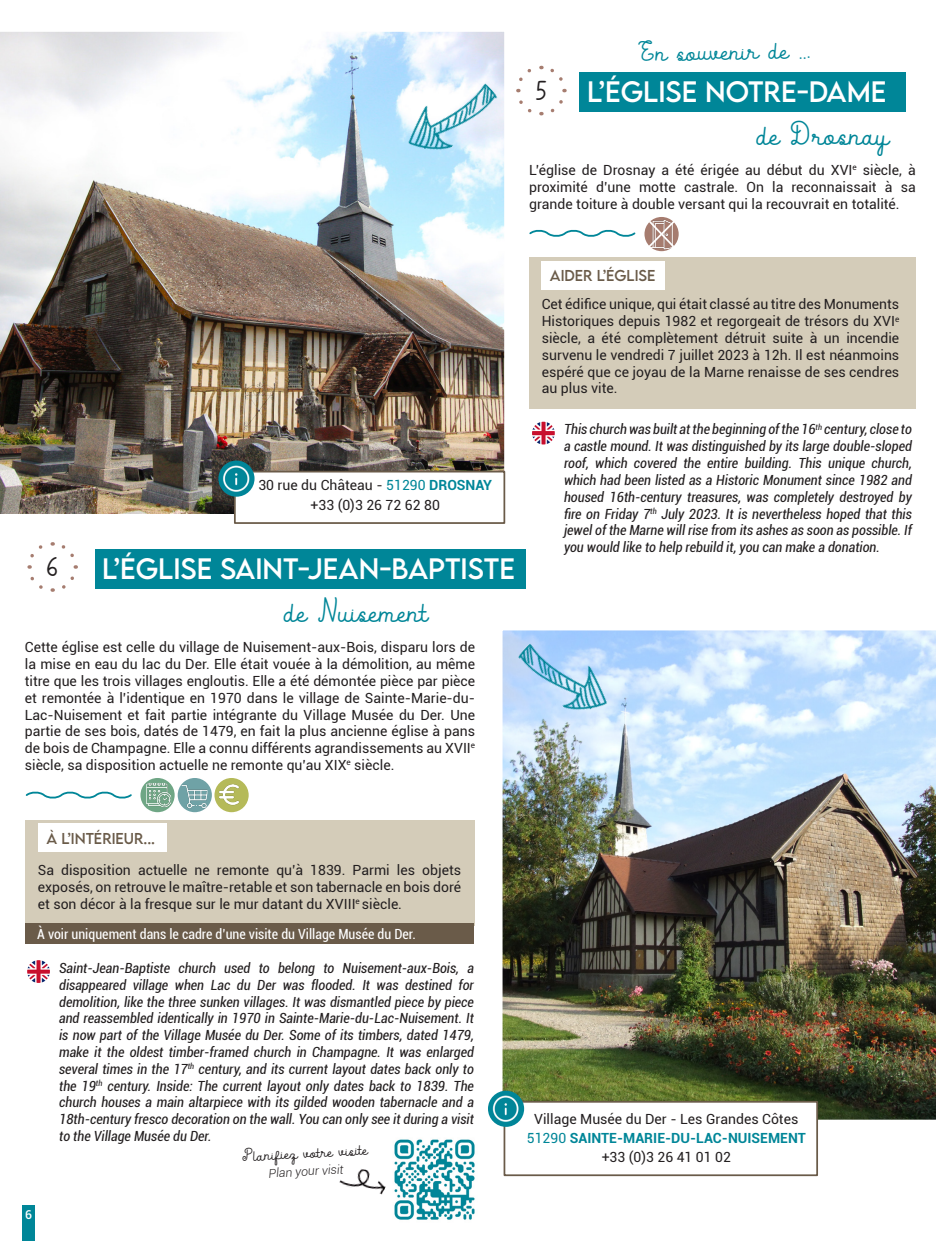
<style>
.page{position:relative;width:943px;height:1241px;background:#fff}
.page>*{position:absolute;margin:0;border:0;box-sizing:border-box;transform-origin:0 0}
.t1{font:31.5px "Calittra";color:#231f20}
.t2{font:28px "Calittra";color:#008698}
.t3{font:26.25px "LEMONMILK";color:#fff}
.t4{font:24.5px "Calittra";color:#008698}
.t5{font:14.88px "Calittra";color:#231f20}
.t6{font:14px/16.8px "Roboto";color:#231f20;text-align:justify}
.t7{font:italic condensed 14px/16.8px "Roboto";color:#231f20;text-align:justify}
.t8{font:condensed 14px "Roboto";color:#fff}
.t9{font:14px "LEMONMILK";color:#6a5b49}
.t10{font:italic 300 12.25px "Roboto";color:#231f20}
.t11{font:500 12.25px "Roboto";color:#fff}
.s1{color:#008698}
.s2{font-weight:700;color:#008698}
</style>
<div class="page">
<div style="left:529px;top:258px;width:386px;height:151px;background:#d4ccb9"></div>
<div style="left:542px;top:262px;width:123px;height:28px;background:#fff"></div>
<img style="left:0;top:31px;width:506px;height:493px">
<img style="left:503px;top:631px;width:432px;height:487px">
<div style="left:495px;top:623px;width:448px;height:503px;border:7px solid #fff"></div>
<div style="left:580px;top:73px;width:325px;height:39px;background:#008698"></div>
<svg style="left:516px;top:65px;width:51px;height:51px"></svg>
<img style="left:530px;top:420px;width:26px;height:26px;border-radius:13px">
<div style="left:528px;top:418px;width:30px;height:30px;border:4px solid #fff;border-radius:50%"></div>
<div style="left:95px;top:549px;width:430px;height:39px;background:#008698"></div>
<svg style="left:27px;top:542px;width:51px;height:50px"></svg>
<div style="left:25px;top:819px;width:450px;height:106px;background:#d4ccb9"></div>
<div style="left:38px;top:823px;width:129px;height:28px;background:#fff"></div>
<svg style="left:25px;top:791px;width:107px;height:8px"></svg>
<img style="left:25px;top:958px;width:27px;height:26px;border-radius:13px">
<div style="left:24px;top:956px;width:29px;height:30px;border:4px solid #fff;border-radius:50%"></div>
<div style="left:234px;top:470px;width:271px;height:54px;background:#fff;border:2px solid #6a5b49"></div>
<img style="left:218px;top:460px;width:36px;height:36px;border-radius:18px">
<div style="left:503px;top:1100px;width:315px;height:75px;background:#fff;border:2px solid #6a5b49"></div>
<img style="left:488px;top:1090px;width:36px;height:36px;border-radius:18px">
<div style="left:25px;top:923px;width:449px;height:21px;background:#6a5b49"></div>
<img style="left:394px;top:1139px;width:81px;height:81px">
<img style="left:339px;top:1169px;width:47px;height:25px">
<div style="left:22px;top:1205px;width:13px;height:35px;background:#008698"></div>
<svg style="left:529px;top:229px;width:107px;height:8px"></svg>
<svg style="left:643px;top:216px;width:36px;height:36px"></svg>
<img style="left:652px;top:218px;width:25px;height:32px">
<div style="left:642px;top:215px;width:38px;height:38px;border:2px solid #fff;border-radius:50%"></div>
<svg style="left:647px;top:219px;width:29px;height:30px"></svg>
<svg style="left:177px;top:777px;width:36px;height:36px"></svg>
<img style="left:182px;top:783px;width:25px;height:25px">
<div style="left:176px;top:776px;width:38px;height:37px;border:2px solid #fff;border-radius:50%"></div>
<svg style="left:140px;top:777px;width:35px;height:36px"></svg>
<img style="left:146px;top:782px;width:25px;height:25px">
<div style="left:139px;top:776px;width:37px;height:37px;border:2px solid #fff;border-radius:50%"></div>
<svg style="left:213px;top:777px;width:36px;height:36px"></svg>
<img style="left:216px;top:779px;width:28px;height:29px">
<div style="left:213px;top:776px;width:37px;height:37px;border:2px solid #fff;border-radius:50%"></div>
<img style="left:384px;top:56px;width:122px;height:126px">
<img style="left:503px;top:623px;width:127px;height:118px">
<p class="t4" style="left:638px;top:35px;width:173px;rotate:-1deg">En souvenir de ...</p>
<p class="t1" style="left:535px;top:65px;width:14px">5</p>
<p class="t3" style="left:587px;top:75px;width:301px">L’ÉGLISE NOTRE-DAME</p>
<p class="t2" style="left:757px;top:114px;width:134px">de Drosnay</p>
<p class="t6" style="left:529px;top:161px;width:388px">L’église de Drosnay a été érigée au début du XVI<sup>e</sup> siècle, à proximité d’une motte castrale. On la reconnaissait à sa grande toiture à double versant qui la recouvrait en totalité.</p>
<p class="t6" style="left:258px;top:476px;width:235px">30 rue du Château - <span class="s1">51290</span> <span class="s2">DROSNAY</span></p>
<p class="t6" style="left:310px;top:495px;width:131px">+33 (0)3 26 72 62 80</p>
<p class="t1" style="left:46px;top:542px;width:14px">6</p>
<p class="t3" style="left:102px;top:551px;width:414px">L’ÉGLISE SAINT-JEAN-BAPTISTE</p>
<p class="t2" style="left:284px;top:591px;width:145px">de Nuisement</p>
<p class="t6" style="left:25px;top:638px;width:452px">Cette église est celle du village de Nuisement-aux-Bois, disparu lors de la mise en eau du lac du Der. Elle était vouée à la démolition, au même titre que les trois villages engloutis. Elle a été démontée pièce par pièce et remontée à l’identique en 1970 dans le village de Sainte-Marie-du-Lac-Nuisement et fait partie intégrante du Village Musée du Der. Une partie de ses bois, datés de 1479, en fait la plus ancienne église à pans de bois de Champagne. Elle a connu différents agrandissements au XVII<sup>e </sup>siècle, sa disposition actuelle ne remonte qu’au XIX<sup>e</sup> siècle.</p>
<p class="t9" style="left:550px;top:267px;width:107px">AIDER L’ÉGLISE</p>
<p class="t6" style="left:542px;top:295px;width:359px">Cet édifice unique, qui était classé au titre des Monuments Historiques depuis 1982 et regorgeait de trésors du XVI<sup>e </sup>siècle, a été complètement détruit suite à un incendie survenu le vendredi 7 juillet 2023 à 12h. Il est néanmoins espéré que ce joyau de la Marne renaisse de ses cendres au plus vite.</p>
<p class="t7" style="left:564px;top:420px;width:349px">This church was built at the beginning of the 16<sup>th</sup> century, close to a castle mound. It was distinguished by its large double-sloped roof, which covered the entire building. This unique church, which had been listed as a Historic Monument since 1982 and housed 16th-century treasures, was completely destroyed by fire on Friday 7<sup>th</sup> July 2023. It is nevertheless hoped that this jewel of the Marne will rise from its ashes as soon as possible. If you would like to help rebuild it, you can make a donation.</p>
<p class="t9" style="left:46px;top:829px;width:110px">À L’INTÉRIEUR...</p>
<p class="t6" style="left:38px;top:860px;width:425px">Sa disposition actuelle ne remonte qu’à 1839. Parmi les objets exposés, on retrouve le maître-retable et son tabernacle en bois doré et son décor à la fresque sur le mur datant du XVIII<sup>e</sup> siècle.</p>
<p class="t8" style="left:37px;top:923px;width:380px">À voir uniquement dans le cadre d’une visite du Village Musée du Der.</p>
<p class="t11" style="left:25px;top:1205px;width:8px">6</p>
<p class="t7" style="left:59px;top:958px;width:416px">Saint-Jean-Baptiste church used to belong to Nuisement-aux-Bois, a disappeared village when Lac du Der was flooded. It was destined for demolition, like the three sunken villages. It was dismantled piece by piece and reassembled identically in 1970 in Sainte-Marie-du-Lac-Nuisement. It is now part of the Village Musée du Der. Some of its timbers, dated 1479, make it the oldest timber-framed church in Champagne. It was enlarged several times in the 17<sup>th</sup> century, and its current layout dates back only to the 19<sup>th</sup> century. Inside: The current layout only dates back to 1839. The church houses a main altarpiece with its gilded wooden tabernacle and a 18th-century fresco decoration on the wall. You can only see it during a visit to the Village Musée du Der.</p>
<p class="t5" style="left:242px;top:1145px;width:127px;rotate:-3deg">Planifiez votre visite</p>
<p class="t10" style="left:268px;top:1164px;width:77px;rotate:-3deg">Plan your visit</p>
<p class="t6" style="left:527px;top:1108px;width:280px;line-height:19.2px;text-align:center">Village Musée du Der - Les Grandes Côtes<br><span class="s1">51290</span> <span class="s2">SAINTE-MARIE-DU-LAC-NUISEMENT</span></p>
<p class="t6" style="left:601px;top:1148px;width:131px">+33 (0)3 26 41 01 02</p>
</div>
